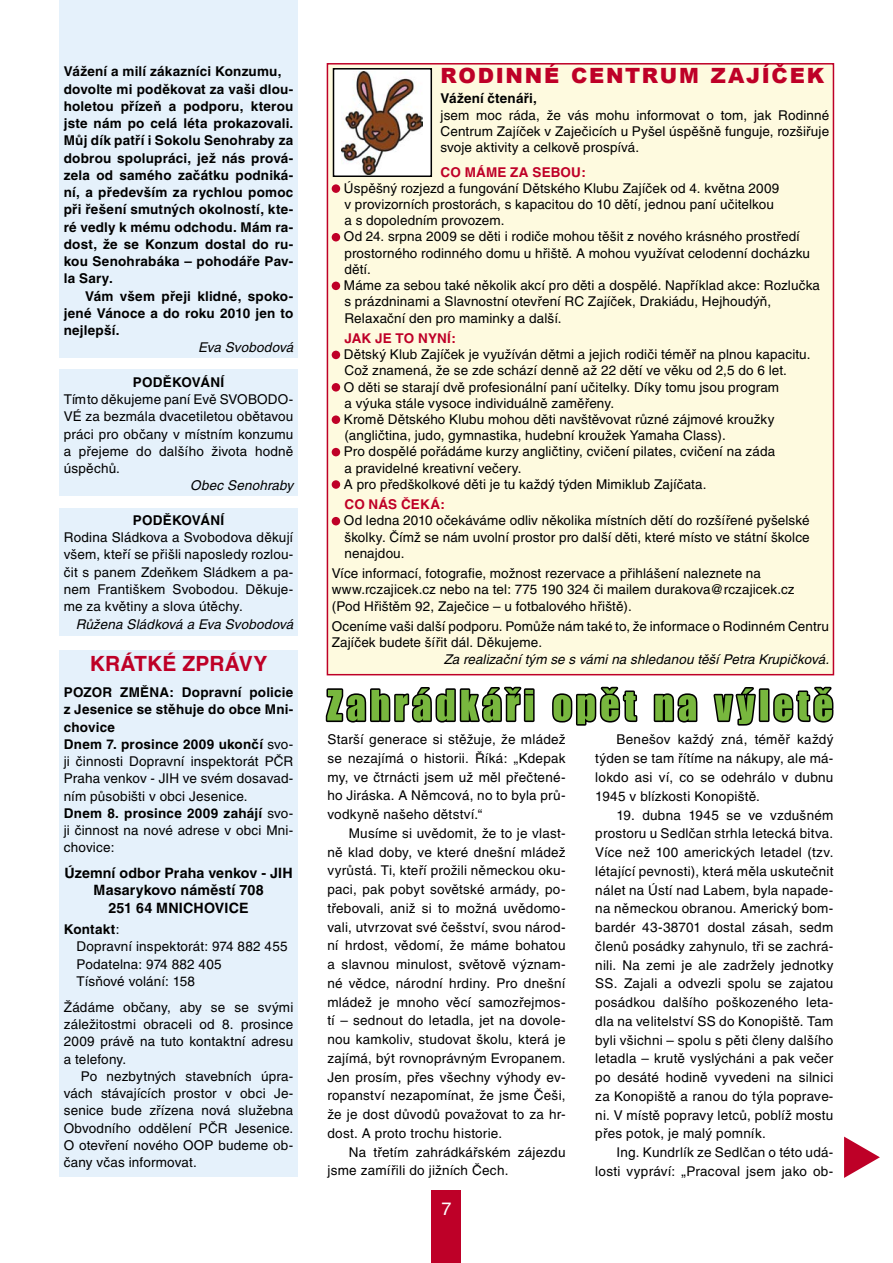
<style>
.page{position:relative;width:893px;height:1263px;background:#fff}
.page>*{position:absolute;margin:0;border:0;box-sizing:border-box;transform-origin:0 0}
.t1{font:900 21px "Arial";letter-spacing:.08em;color:#be0027}
.t2{font:700 21px "Helvetica CE";letter-spacing:.01em;color:#be0027}
.t3{font:18px "Helvetica CE";color:#fff}
.t4{font:700 14.25px/17.2px "Helvetica CE";letter-spacing:.01em;color:#000;text-align:center}
.t5{font:13.5px/18.8px "Helvetica CE";letter-spacing:.01em;color:#000;text-align:justify}
.t6{font:700 13.5px/17.2px "Helvetica CE";letter-spacing:.015em;color:#000}
.t7{font:italic 13.5px "Helvetica CE";letter-spacing:.005em;color:#000}
.t8{font:700 13.5px "Helvetica CE";letter-spacing:.015em;color:#bf0027}
.s1{font-weight:700}
</style>
<div class="page">
<div style="left:432px;top:1191px;width:29px;height:72px;background:#be0028"></div>
<div style="left:60px;top:650px;width:238px;height:527px;background:#e5f1fb"></div>
<div style="left:60px;top:508px;width:238px;height:127px;background:#e5f1fb"></div>
<div style="left:60px;top:369px;width:238px;height:127px;background:#e5f1fb"></div>
<div style="left:60px;top:0;width:238px;height:357px;background:#e5f1fb"></div>
<div style="left:327px;top:63px;width:507px;height:612px;background:#fefadf;border:2px solid #be0027"></div>
<div style="left:332px;top:184px;width:8px;height:9px;background:#bf0027;border-radius:50%"></div>
<div style="left:332px;top:233px;width:8px;height:8px;background:#bf0027;border-radius:50%"></div>
<div style="left:332px;top:282px;width:8px;height:8px;background:#bf0027;border-radius:50%"></div>
<div style="left:332px;top:351px;width:8px;height:8px;background:#bf0027;border-radius:50%"></div>
<div style="left:332px;top:383px;width:8px;height:9px;background:#bf0027;border-radius:50%"></div>
<div style="left:332px;top:415px;width:8px;height:9px;background:#bf0027;border-radius:50%"></div>
<div style="left:332px;top:448px;width:8px;height:8px;background:#bf0027;border-radius:50%"></div>
<div style="left:332px;top:480px;width:8px;height:9px;background:#bf0027;border-radius:50%"></div>
<div style="left:332px;top:517px;width:8px;height:8px;background:#bf0027;border-radius:50%"></div>
<div style="left:333px;top:69px;width:98px;height:107px;background:#fff"></div>
<img style="left:341px;top:71px;width:81px;height:103px">
<div style="left:333px;top:68px;width:99px;height:109px;border:2px solid #000"></div>
<svg style="left:325px;top:686px;width:509px;height:40px"></svg>
<svg style="left:844px;top:1136px;width:36px;height:42px"></svg>
<p class="t6" style="left:64px;top:63px;width:231px">Vážení a milí zákazníci Konzumu, dovolte mi poděkovat za vaši dlou&shy;holetou přízeň a podporu, kterou jste nám po celá léta prokazovali.<br>Můj dík patří i Sokolu Senohraby za dobrou spolupráci, jež nás prová&shy;zela od samého začátku podniká&shy;ní, a především za rychlou pomoc při řešení smutných okolností, kte&shy;ré vedly k mému odchodu. Mám ra&shy;dost, že se Konzum dostal do ru&shy;kou Senohrabáka – pohodáře Pav&shy;la Sary.</p>
<p class="t6" style="left:64px;top:287px;width:231px;text-align:justify;text-indent:21px">Vám všem přeji klidné, spoko&shy;jené Vánoce a do roku 2010 jen to nejlepší.</p>
<p class="t7" style="left:198px;top:340px;width:97px">Eva Svobodová</p>
<p class="t6" style="left:133px;top:374px;width:93px">PODĚKOVÁNÍ</p>
<p class="t5" style="left:64px;top:391px;width:231px;line-height:17.2px">Tímto děkujeme paní Evě SVOBODO-VÉ za bezmála dvacetiletou obětavou práci pro občany v místním konzumu a přejeme do dalšího života hodně úspěchů.</p>
<p class="t7" style="left:190px;top:478px;width:105px">Obec Senohraby</p>
<p class="t6" style="left:133px;top:512px;width:93px">PODĚKOVÁNÍ</p>
<p class="t5" style="left:64px;top:529px;width:231px;line-height:17.2px">Rodina Sládkova a Svobodova děkují všem, kteří se přišli naposledy rozlou&shy;čit s panem Zdeňkem Sládkem a pa&shy;nem Františkem Svobodou. Děkuje&shy;me za květiny a slova útěchy.</p>
<p class="t7" style="left:76px;top:616px;width:219px">Růžena Sládková a Eva Svobodová</p>
<h1 class="t2" style="left:90px;top:652px;width:179px">KRÁTKÉ ZPRÁVY</h1>
<p class="t5" style="left:64px;top:684px;width:231px;line-height:17.2px;text-align:left"><span class="s1">POZOR ZMĚNA: Dopravní policie z Jesenice se stěhuje do obce Mni&shy;chovice<br>Dnem 7. prosince 2009 ukončí</span> svo&shy;ji činnosti Dopravní inspektorát PČR<br>Praha venkov - JIH ve svém dosavad&shy;ním působišti v obci Jesenice.<br><span class="s1">Dnem 8. prosince 2009 zahájí</span> svo&shy;ji činnost na nové adrese v obci Mni&shy;chovice:</p>
<p class="t4" style="left:64px;top:864px;width:230px">Územní odbor Praha venkov - JIH<br>Masarykovo náměstí 708<br>251 64 MNICHOVICE</p>
<p class="t5" style="left:77px;top:921px;width:213px;line-height:17.2px;text-align:left;text-indent:-13px"><span class="s1">Kontakt</span>:<br>Dopravní inspektorát: 974 882 455<br>Podatelna: 974 882 405<br>Tísňové volání: 158</p>
<p class="t5" style="left:64px;top:998px;width:231px;line-height:17.2px">Žádáme občany, aby se se svými záležitostmi obraceli od 8. prosince 2009 právě na tuto kontaktní adresu a telefony.</p>
<p class="t5" style="left:64px;top:1067px;width:231px;line-height:17.2px;text-indent:17px">Po nezbytných stavebních úpra&shy;vách stávajících prostor v obci Je&shy;senice bude zřízena nová služebna Obvodního oddělení PČR Jesenice.<br>O otevření nového OOP budeme ob&shy;čany včas informovat.</p>
<h1 class="t1" style="left:441px;top:60px;width:385px">RODINNÉ CENTRUM ZAJÍČEK</h1>
<p class="t6" style="left:441px;top:90px;width:98px">Vážení čtenáři,</p>
<p class="t5" style="left:441px;top:107px;width:390px;line-height:16.2px">jsem moc ráda, že vás mohu informovat o tom, jak Rodinné Centrum Zajíček v Zaječicích u Pyšel úspěšně funguje, rozšiřuje svoje aktivity a celkově prospívá.</p>
<p class="t8" style="left:441px;top:164px;width:147px">CO MÁME ZA SEBOU:</p>
<p class="t5" style="left:344px;top:180px;width:478px;line-height:16.2px;text-align:left">Úspěšný rozjezd a fungování Dětského Klubu Zajíček od 4. května 2009<br>v provizorních prostorách, s kapacitou do 10 dětí, jednou paní učitelkou<br>a s dopoledním provozem.<br>Od 24. srpna 2009 se děti i rodiče mohou těšit z nového krásného prostředí prostorného rodinného domu u hřiště. A mohou využívat celodenní docházku dětí.<br>Máme za sebou také několik akcí pro děti a dospělé. Například akce: Rozlučka s prázdninami a Slavnostní otevření RC Zajíček, Drakiádu, Hejhoudýň, Relaxační den pro maminky a další.</p>
<p class="t8" style="left:344px;top:330px;width:113px">JAK JE TO NYNÍ:</p>
<p class="t5" style="left:344px;top:346px;width:468px;line-height:16.2px;text-align:left">Dětský Klub Zajíček je využíván dětmi a jejich rodiči téměř na plnou kapacitu.<br>Což znamená, že se zde schází denně až 22 dětí ve věku od 2,5 do 6 let.<br>O děti se starají dvě profesionální paní učitelky. Díky tomu jsou program<br>a výuka stále vysoce individuálně zaměřeny.<br>Kromě Dětského Klubu mohou děti navštěvovat různé zájmové kroužky (angličtina, judo, gymnastika, hudební kroužek Yamaha Class).<br>Pro dospělé pořádáme kurzy angličtiny, cvičení pilates, cvičení na záda<br>a pravidelné kreativní večery.<br>A pro předškolkové děti je tu každý týden Mimiklub Zajíčata.</p>
<p class="t8" style="left:344px;top:497px;width:102px">CO NÁS ČEKÁ:</p>
<p class="t5" style="left:344px;top:513px;width:467px;line-height:16.2px">Od ledna 2010 očekáváme odliv několika místních dětí do rozšířené pyšelské školky. Čímž se nám uvolní prostor pro další děti, které místo ve státní školce nenajdou.</p>
<p class="t5" style="left:332px;top:565px;width:464px;line-height:16.2px;text-align:left">Více informací, fotografie, možnost rezervace a přihlášení naleznete na www.rczajicek.cz nebo na tel: 775 190 324 či mailem durakova@rczajicek.cz (Pod Hřištěm 92, Zaječice – u fotbalového hřiště).</p>
<p class="t5" style="left:332px;top:618px;width:499px;line-height:16.2px">Oceníme vaši další podporu. Pomůže nám také to, že informace o Rodinném Centru<br>Zajíček budete šířit dál. Děkujeme.</p>
<p class="t7" style="left:444px;top:651px;width:387px">Za realizační tým se s vámi na shledanou těší Petra Krupičková.</p>
<p class="t5" style="left:327px;top:730px;width:240px">Starší generace si stěžuje, že mládež se nezajímá o historii. Říká: „Kdepak my, ve čtrnácti jsem už měl přečtené&shy;ho Jiráska. A Němcová, no to byla prů&shy;vodkyně našeho dětství.“</p>
<p class="t5" style="left:327px;top:824px;width:240px;text-indent:21px">Musíme si uvědomit, že to je vlast&shy;ně klad doby, ve které dnešní mládež vyrůstá. Ti, kteří prožili německou oku&shy;paci, pak pobyt sovětské armády, po&shy;třebovali, aniž si to možná uvědomo&shy;vali, utvrzovat své češství, svou národ&shy;ní hrdost, vědomí, že máme bohatou a slavnou minulost, světově význam&shy;né vědce, národní hrdiny. Pro dnešní mládež je mnoho věcí samozřejmos&shy;tí – sednout do letadla, jet na dovole&shy;nou kamkoliv, studovat školu, která je zajímá, být rovnoprávným Evropanem.<br>Jen prosím, přes všechny výhody ev&shy;ropanství nezapomínat, že jsme Češi, že je dost důvodů považovat to za hr&shy;dost. A proto trochu historie.</p>
<p class="t5" style="left:327px;top:1142px;width:240px;text-indent:21px">Na třetím zahrádkářském zájezdu jsme zamířili do jižních Čech.</p>
<h2 class="t3" style="left:441px;top:1199px;width:12px">7</h2>
<p class="t5" style="left:595px;top:730px;width:240px;text-indent:21px">Benešov každý zná, téměř každý týden se tam řítíme na nákupy, ale má&shy;lokdo asi ví, co se odehrálo v dubnu 1945 v blízkosti Konopiště.</p>
<p class="t5" style="left:595px;top:805px;width:240px;text-indent:21px">19. dubna 1945 se ve vzdušném prostoru u Sedlčan strhla letecká bitva.<br>Více než 100 amerických letadel (tzv. létající pevnosti), která měla uskutečnit nálet na Ústí nad Labem, byla napade&shy;na německou obranou. Americký bom&shy;bardér 43-38701 dostal zásah, sedm členů posádky zahynulo, tři se zachrá&shy;nili. Na zemi je ale zadržely jednotky SS. Zajali a odvezli spolu se zajatou posádkou dalšího poškozeného leta&shy;dla na velitelství SS do Konopiště. Tam byli všichni – spolu s pěti členy dalšího letadla – krutě vyslýcháni a pak večer po desáté hodině vyvedeni na silnici za Konopiště a ranou do týla poprave&shy;ni. V místě popravy letců, poblíž mostu přes potok, je malý pomník.</p>
<p class="t5" style="left:595px;top:1143px;width:240px;text-align:right">Ing. Kundrlík ze Sedlčan o této udá&shy;losti vypráví: „Pracoval jsem jako ob-</p>
</div>
